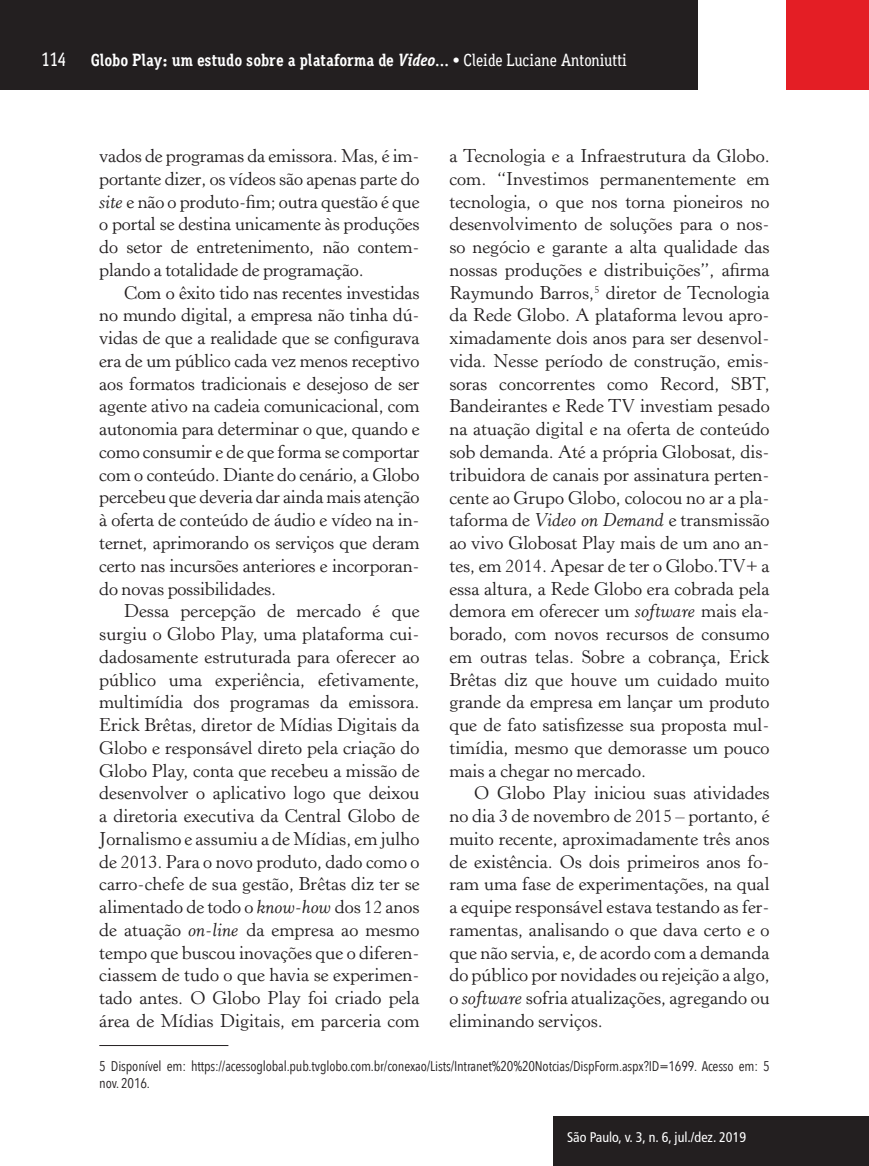
<style>
.page{position:relative;width:869px;height:1166px;background:#fff}
.page>*{position:absolute;margin:0;border:0;box-sizing:border-box;transform-origin:0 0}
.t1{font:500 19.25px "Aaux Office";color:#fff}
.t2{font:18.38px/22.8px "Horley Old Style";color:#231f20;text-align:justify}
.t3{font:700 17.5px "Aaux Office";color:#fff}
.t4{font:14px/16.8px "Avenir Next Condensed";letter-spacing:-.01em;color:#231f20}
.t5{font:condensed 14px "Frutiger LT Std";color:#fff}
.s1{font-style:italic}
.s2{font-weight:500}
</style>
<div class="page">
<div style="left:785px;top:0;width:83px;height:90px;background:#e41e25"></div>
<div style="left:0;top:0;width:697px;height:89px;background:#231f20"></div>
<div style="left:553px;top:1116px;width:314px;height:50px;background:#231f20"></div>
<hr style="left:99px;top:1045px;width:129px;height:1px;background:#231f20">
<p class="t1" style="left:42px;top:48px;width:26px">114</p>
<p class="t3" style="left:91px;top:49px;width:537px">Globo Play: um estudo sobre a plataforma de <span class="s1">Video</span>... <span class="s2">• Cleide Luciane Antoniutti</span></p>
<p class="t2" style="left:449px;top:145px;width:321px">a Tecnologia e a Infraestrutura da Globo. com. “Investimos permanentemente em tecnologia, o que nos torna pioneiros no desenvolvimento de soluções para o nos&shy;so negócio e garante a alta qualidade das nossas produções e distribuições”, afirma Raymundo Barros,<sup>5</sup> diretor de Tecnologia da Rede Globo. A plataforma levou apro&shy;ximadamente dois anos para ser desenvol&shy;vida. Nesse período de construção, emis&shy;soras concorrentes como Record, SBT, Bandeirantes e Rede TV investiam pesado na atuação digital e na oferta de conteúdo sob demanda. Até a própria Globosat, dis&shy;tribuidora de canais por assinatura perten&shy;cente ao Grupo Globo, colocou no ar a pla&shy;taforma de <span class="s1">Video on Demand</span> e transmissão ao vivo Globosat Play mais de um ano an&shy;tes, em 2014. Apesar de ter o Globo.TV+ a essa altura, a Rede Globo era cobrada pela demora em oferecer um <span class="s1">software</span> mais ela&shy;borado, com novos recursos de consumo em outras telas. Sobre a cobrança, Erick Brêtas diz que houve um cuidado muito grande da empresa em lançar um produto que de fato satisfizesse sua proposta mul&shy;timídia, mesmo que demorasse um pouco mais a chegar no mercado.</p>
<p class="t2" style="left:449px;top:782px;width:321px;text-indent:25px">O Globo Play iniciou suas atividades no dia 3 de novembro de 2015 – portanto, é muito recente, aproximadamente três anos de existência. Os dois primeiros anos fo&shy;ram uma fase de experimentações, na qual a equipe responsável estava testando as fer&shy;ramentas, analisando o que dava certo e o que não servia, e, de acordo com a demanda do público por novidades ou rejeição a algo, o <span class="s1">software</span> sofria atualizações, agregando ou eliminando serviços.</p>
<p class="t4" style="left:99px;top:1057px;width:671px">5 Disponível em: https://acessoglobal.pub.tvglobo.com.br/conexao/Lists/Intranet%20%20Notcias/DispForm.aspx?ID=1699. Acesso em: 5 nov. 2016.</p>
<p class="t2" style="left:99px;top:145px;width:322px">vados de programas da emissora. Mas, é im&shy;portante dizer, os vídeos são apenas parte do <span class="s1">site</span> e não o produto-fim; outra questão é que o portal se destina unicamente às produções do setor de entretenimento, não contem&shy;plando a totalidade de programação.</p>
<p class="t2" style="left:99px;top:282px;width:321px;text-indent:25px">Com o êxito tido nas recentes investidas no mundo digital, a empresa não tinha dú&shy;vidas de que a realidade que se configurava era de um público cada vez menos receptivo aos formatos tradicionais e desejoso de ser agente ativo na cadeia comunicacional, com autonomia para determinar o que, quando e como consumir e de que forma se comportar com o conteúdo. Diante do cenário, a Globo percebeu que deveria dar ainda mais atenção à oferta de conteúdo de áudio e vídeo na in&shy;ternet, aprimorando os serviços que deram certo nas incursões anteriores e incorporan&shy;do novas possibilidades.</p>
<p class="t2" style="left:99px;top:600px;width:322px;text-indent:25px">Dessa percepção de mercado é que surgiu o Globo Play, uma plataforma cui&shy;dadosamente estruturada para oferecer ao público uma experiência, efetivamente, multimídia dos programas da emissora.<br>Erick Brêtas, diretor de Mídias Digitais da Globo e responsável direto pela criação do Globo Play, conta que recebeu a missão de desenvolver o aplicativo logo que deixou a diretoria executiva da Central Globo de Jornalismo e assumiu a de Mídias, em julho de 2013. Para o novo produto, dado como o carro-chefe de sua gestão, Brêtas diz ter se alimentado de todo o <span class="s1">know-how</span> dos 12 anos de atuação <span class="s1">on-line</span> da empresa ao mesmo tempo que buscou inovações que o diferen&shy;ciassem de tudo o que havia se experimen&shy;tado antes. O Globo Play foi criado pela área de Mídias Digitais, em parceria com</p>
<p class="t5" style="left:567px;top:1129px;width:180px">São Paulo, v. 3, n. 6, jul./dez. 2019</p>
</div>
